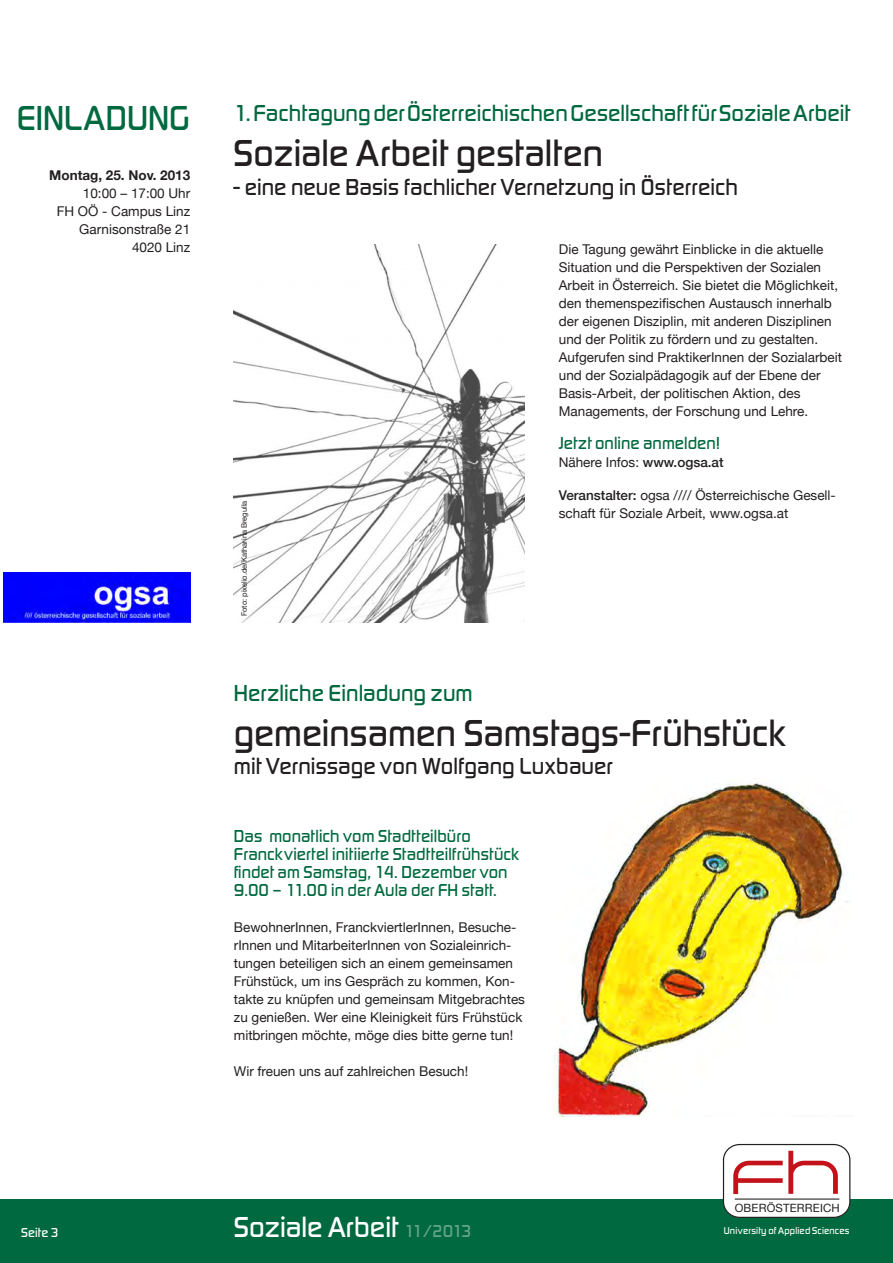
<style>
.page{position:relative;width:893px;height:1263px;background:#fff}
.page>*{position:absolute;margin:0;border:0;box-sizing:border-box;transform-origin:0 0}
.t1{font:500 39px "Digital Sans EF";letter-spacing:.005em;color:#231f20}
.t2{font:500 36px "Digital Sans EF";color:#00693f}
.t3{font:500 30px "Digital Sans EF";color:#fff}
.t4{font:500 24px "Digital Sans EF";letter-spacing:.005em;color:#00693f}
.t5{font:500 24px "Digital Sans EF";letter-spacing:.005em;color:#231f20}
.t6{font:500 18px/18px "Digital Sans EF";letter-spacing:.01em;color:#00693f}
.t7{font:13.5px/18px "Helvetica Neue";color:#231f20}
.t8{font:700 13.5px "Helvetica Neue";color:#231f20}
.t9{font:500 13.5px "Digital Sans EF";letter-spacing:.005em;color:#fff}
.t10{font:11.4px "Helvetica Neue";letter-spacing:.015em;color:#231f20}
.t11{font:500 10.2px "Digital Sans EF";letter-spacing:.02em;color:#fff}
.t12{font:7.5px "Helvetica Neue";color:#231f20}
.s1{font-weight:500}
.s2{font-size:18px;color:#64a48b}
</style>
<div class="page">
<img style="left:234px;top:244px;width:290px;height:379px">
<img style="left:553px;top:783px;width:296px;height:333px">
<div style="left:0;top:1199px;width:893px;height:64px;background:#00693f"></div>
<div style="left:723px;top:1144px;width:127px;height:73px;background:#fff;border-radius:16px"></div>
<div style="left:723px;top:1144px;width:127px;height:74px;border:1px solid #231f20;border-radius:16px"></div>
<svg style="left:733px;top:1151px;width:105px;height:43px"></svg>
<hr style="left:735px;top:1198px;width:104px;height:1px;background:#231f20">
<img style="left:4px;top:573px;width:186px;height:50px">
<h2 class="t2" style="left:17px;top:97px;width:175px">EINLADUNG</h2>
<p class="t8" style="left:49px;top:163px;width:143px">Montag, 25. Nov. 2013</p>
<p class="t7" style="left:57px;top:183px;width:135px;text-align:right">10:00 – 17:00 Uhr<br>FH OÖ - Campus Linz<br>Garnisonstraße 21<br>4020 Linz</p>
<h3 class="t4" style="left:234px;top:99px;width:618px">1. Fachtagung der Österreichischen Gesellschaft für Soziale Arbeit</h3>
<h1 class="t1" style="left:234px;top:130px;width:371px">Soziale Arbeit gestalten</h1>
<h3 class="t5" style="left:234px;top:173px;width:506px">- eine neue Basis fachlicher Vernetzung in Österreich</h3>
<p class="t12" style="left:238px;top:616px;width:117px;rotate:-90deg">Foto: pixelio.de/Katharina Bregulla</p>
<p class="t7" style="left:559px;top:239px;width:285px">Die Tagung gewährt Einblicke in die aktuelle Situation und die Perspektiven der Sozialen Arbeit in Österreich. Sie bietet die Möglichkeit, den themenspezifischen Austausch innerhalb der eigenen Disziplin, mit anderen Disziplinen und der Politik zu fördern und zu gestalten.<br>Aufgerufen sind PraktikerInnen der Sozialarbeit und der Sozialpädagogik auf der Ebene der Basis-Arbeit, der politischen Aktion, des Managements, der Forschung und Lehre.</p>
<h3 class="t6" style="left:559px;top:434px;width:163px">Jetzt online anmelden!</h3>
<p class="t7" style="left:559px;top:452px;width:166px">Nähere Infos: <span class="s1">www.ogsa.at</span></p>
<p class="t7" style="left:559px;top:485px;width:279px"><span class="s1">Veranstalter:</span> ogsa //// Österreichische Gesell&shy;schaft für Soziale Arbeit, www.ogsa.at</p>
<h3 class="t4" style="left:234px;top:678px;width:240px">Herzliche Einladung zum</h3>
<h1 class="t1" style="left:234px;top:709px;width:554px">gemeinsamen Samstags-Frühstück</h1>
<h3 class="t5" style="left:234px;top:752px;width:380px">mit Vernissage von Wolfgang Luxbauer</h3>
<h3 class="t6" style="left:234px;top:827px;width:287px">Das monatlich vom Stadtteilbüro Franckviertel initiierte Stadtteilfrühstück findet am Samstag, 14. Dezember von 9.00 – 11.00 in der Aula der FH statt.</h3>
<p class="t7" style="left:234px;top:917px;width:293px">BewohnerInnen, FranckviertlerInnen, Besuche&shy;rInnen und MitarbeiterInnen von Sozialeinrich&shy;tungen beteiligen sich an einem gemeinsamen Frühstück, um ins Gespräch zu kommen, Kon&shy;takte zu knüpfen und gemeinsam Mitgebrachtes zu genießen. Wer eine Kleinigkeit fürs Frühstück mitbringen möchte, möge dies bitte gerne tun!</p>
<p class="t7" style="left:234px;top:1061px;width:236px">Wir freuen uns auf zahlreichen Besuch!</p>
<p class="t10" style="left:735px;top:1198px;width:107px">OBERÖSTERREICH</p>
<p class="t9" style="left:21px;top:1224px;width:39px">Seite 3</p>
<h3 class="t3" style="left:234px;top:1209px;width:239px">Soziale Arbeit <span class="s2">11/2013</span></h3>
<p class="t11" style="left:724px;top:1225px;width:127px">University of Applied Sciences</p>
</div>
